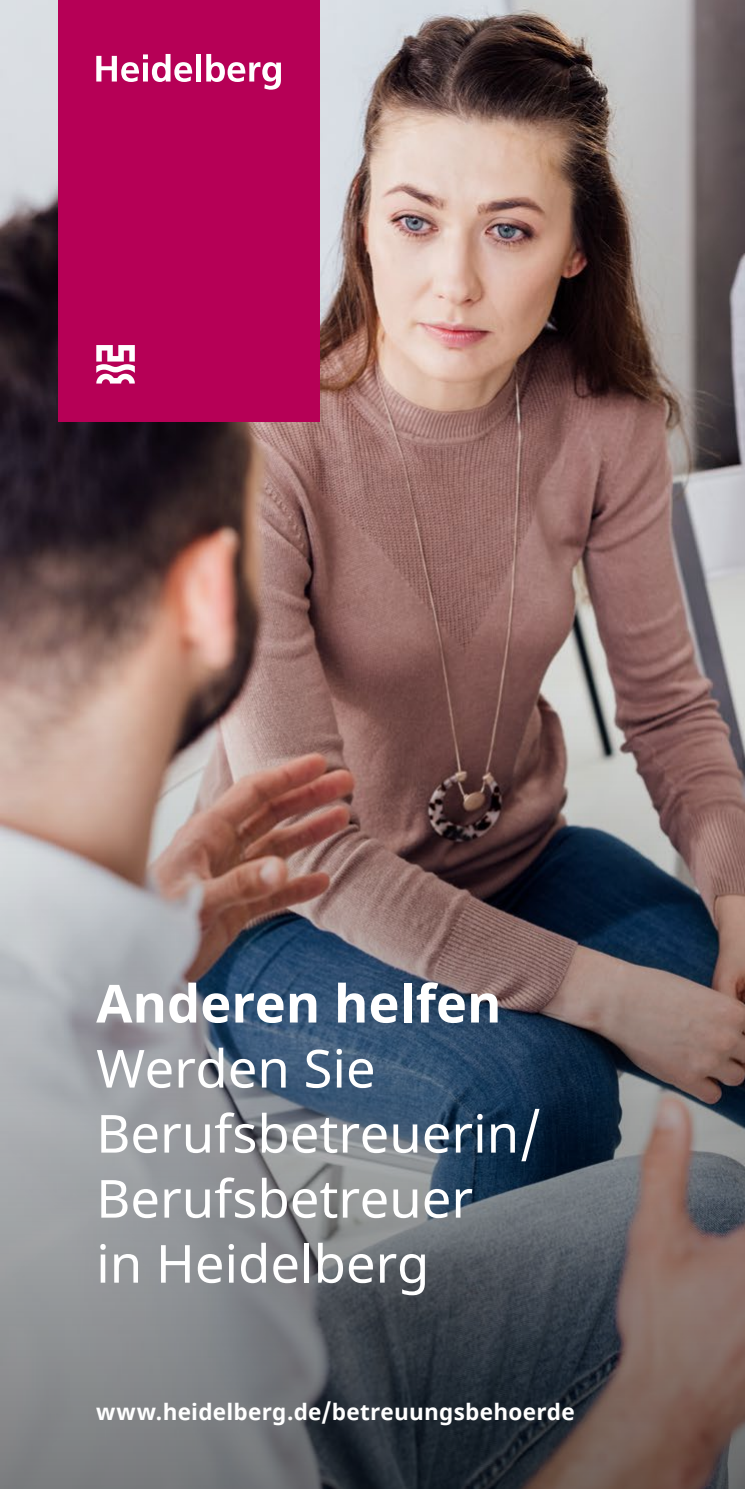
<style>
.page{position:relative;width:745px;height:1489px;background:#fff}
.page>*{position:absolute;margin:0;border:0;box-sizing:border-box;transform-origin:0 0}
._21pt_Regular_w__Sub{font:52.5px/65px "Noto Sans";color:#fff}
._21pt_Bold_w__Titel{font:700 52.5px "Noto Sans";color:#fff}
._9pt_Bold_w__Domain{font:700 22.5px "Noto Sans";letter-spacing:.01em;color:#fff}
</style>
<div class="page">
<img style="left:0;top:0;width:744px;height:680px">
<img style="left:0;top:680px;width:744px;height:808px">
<div style="left:58px;top:0;width:261px;height:422px;background:#b60056"></div>
<svg style="left:96px;top:345px;width:39px;height:38px"></svg>
<svg style="left:96px;top:54px;width:96px;height:28px"></svg>
<div style="left:196px;top:54px;width:5px;height:27px;background:#fff"></div>
<svg style="left:206px;top:54px;width:75px;height:36px"></svg>
<p class="_21pt_Bold_w__Titel" style="left:96px;top:966px;width:406px">Anderen helfen</p>
<p class="_21pt_Regular_w__Sub" style="left:96px;top:1037px;width:281px">Werden Sie</p>
<p class="_21pt_Regular_w__Sub" style="left:96px;top:1102px;width:446px">Berufsbetreuerin/<br>Berufsbetreuer</p>
<p class="_21pt_Regular_w__Sub" style="left:96px;top:1232px;width:334px">in Heidelberg</p>
<p class="_9pt_Bold_w__Domain" style="left:96px;top:1396px;width:479px">www.heidelberg.de/betreuungsbehoerde</p>
</div>
